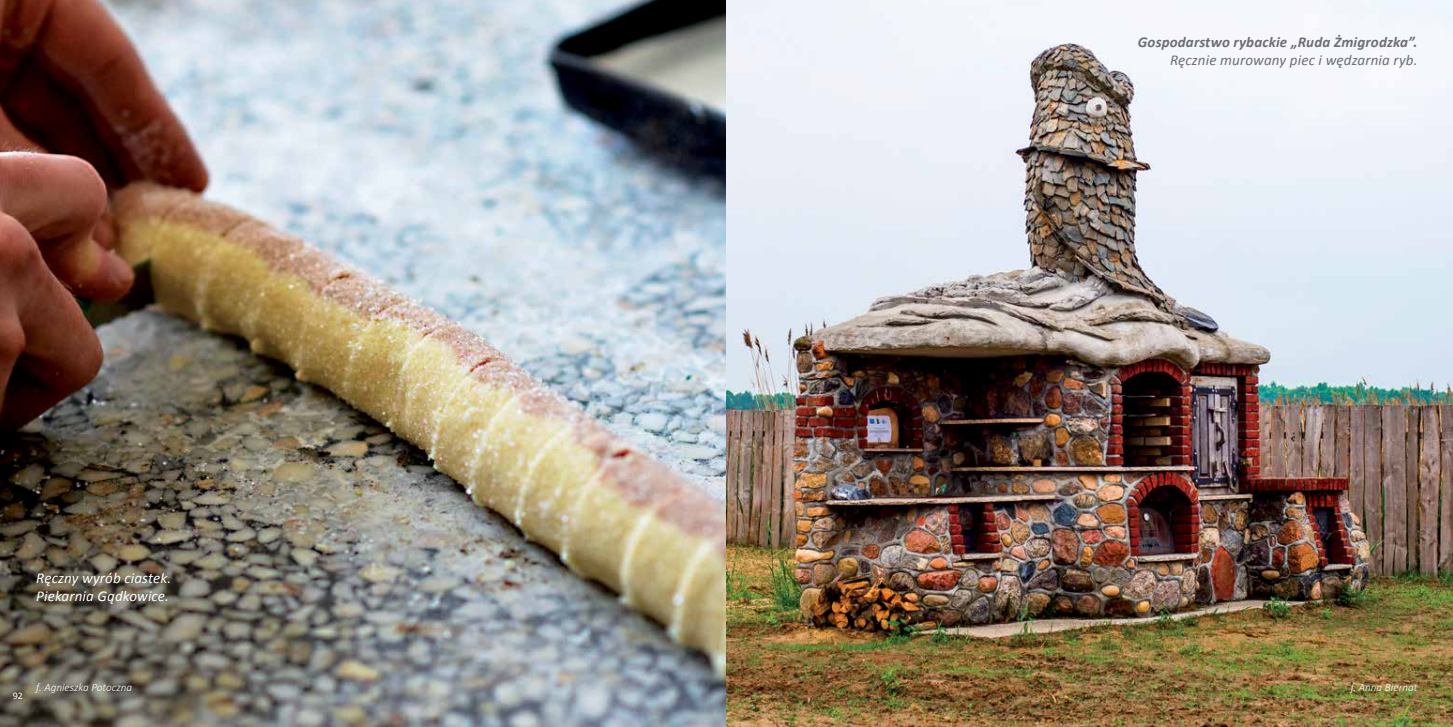
<style>
.page{position:relative;width:1453px;height:727px;background:#fff}
.page>*{position:absolute;margin:0;border:0;box-sizing:border-box;transform-origin:0 0}
.t1{font:italic 15px/18px "Calibri";letter-spacing:.01em;color:#fff}
.t2{font:italic 700 15px "Calibri";letter-spacing:.01em;color:#6d6e71}
.t3{font:italic 15px "Calibri";letter-spacing:.01em;color:#6d6e71}
.t4{font:italic 300 11.25px "Calibri";color:#fff}
.t5{font:10px "Calibri";color:#fff}
</style>
<div class="page">
<img style="left:0;top:0;width:1453px;height:726px">
<p class="t1" style="left:36px;top:568px;width:136px">Ręczny wyrób ciastek.<br>Piekarnia Gądkowice.</p>
<p class="t5" style="left:13px;top:689px;width:12px">92</p>
<p class="t4" style="left:36px;top:680px;width:97px">f. Agnieszka Potoczna</p>
<p class="t2" style="left:1138px;top:32px;width:281px">Gospodarstwo rybackie „Ruda Żmigrodzka”.</p>
<p class="t3" style="left:1170px;top:49px;width:249px">Ręcznie murowany piec i wędzarnia ryb.</p>
<p class="t4" style="left:1351px;top:680px;width:68px">f. Anna Biernat</p>
</div>
